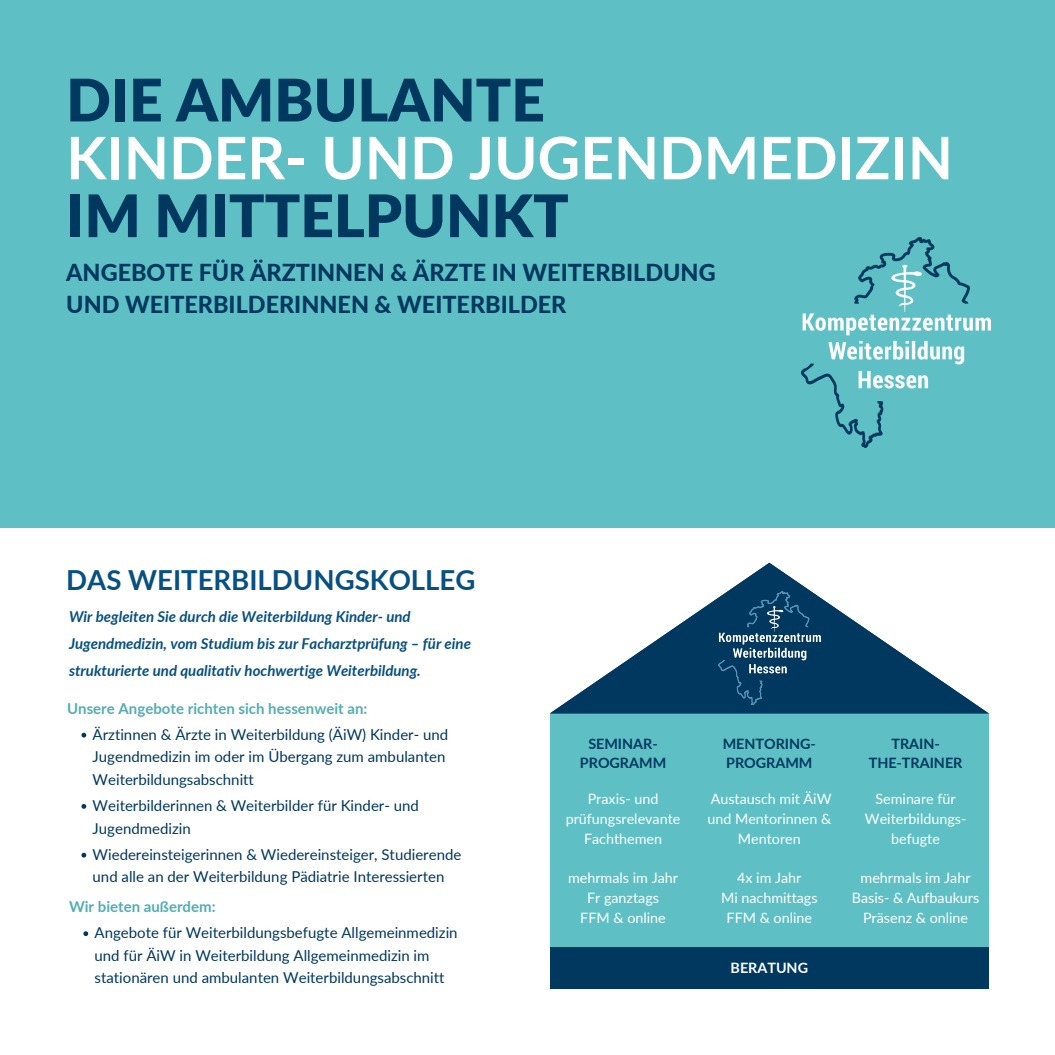
<style>
.page{position:relative;width:1055px;height:1055px;background:#fff}
.page>*{position:absolute;margin:0;border:0;box-sizing:border-box;transform-origin:0 0}
.t1{font:900 58.69px/57.8px "Lato";color:#00385f}
.t2{font:700 27.62px "Lato";color:#075082}
.t3{font:800 23.38px/31.4px "Lato";color:#00385f}
.t4{font:15px/22.5px "Lato";color:#00385f}
.t5{font:italic 700 15px/26.8px "Lato";color:#075082}
.t6{font:700 15px "Lato";color:#52aeb2}
.t7{font:14.31px/19.7px "Lato";color:#fff;text-align:center}
.t8{font:700 14.31px/19.7px "Lato";color:#00385f;text-align:center}
.t9{font:700 14.31px "Lato";color:#fff}
.s1{font-weight:700;color:#fff}
</style>
<div class="page">
<div style="left:0;top:0;width:1055px;height:527px;background:#5ec0c4"></div>
<img style="left:802px;top:237px;width:189px;height:211px">
<div style="left:550px;top:713px;width:146px;height:234px;background:#5ec0c4"></div>
<div style="left:696px;top:713px;width:146px;height:234px;background:#5ec0c4"></div>
<div style="left:842px;top:713px;width:146px;height:234px;background:#5ec0c4"></div>
<div style="left:550px;top:947px;width:438px;height:42px;background:#00385f"></div>
<svg style="left:550px;top:563px;width:438px;height:150px"></svg>
<img style="left:718px;top:592px;width:102px;height:113px">
<svg style="left:81px;top:733px;width:5px;height:4px"></svg>
<svg style="left:81px;top:804px;width:5px;height:5px"></svg>
<svg style="left:81px;top:853px;width:5px;height:4px"></svg>
<svg style="left:83px;top:931px;width:5px;height:5px"></svg>
<p class="t1" style="left:66px;top:70px;width:888px">DIE AMBULANTE<br><span class="s1">KINDER- UND JUGENDMEDIZIN<br></span>IM MITTELPUNKT</p>
<h3 class="t3" style="left:66px;top:257px;width:651px">ANGEBOTE FÜR ÄRZTINNEN &amp; ÄRZTE IN WEITERBILDUNG<br>UND WEITERBILDERINNEN &amp; WEITERBILDER</h3>
<h4 class="t2" style="left:66px;top:563px;width:411px">DAS WEITERBILDUNGSKOLLEG</h4>
<h5 class="t5" style="left:69px;top:603px;width:403px">Wir begleiten Sie durch die Weiterbildung Kinder- und<br>Jugendmedizin, vom Studium bis zur Facharztprüfung – für eine strukturierte und qualitativ hochwertige Weiterbildung.</h5>
<p class="t6" style="left:67px;top:699px;width:302px">Unsere Angebote richten sich hessenweit an:</p>
<p class="t4" style="left:93px;top:723px;width:357px">Ärztinnen &amp; Ärzte in Weiterbildung (ÄiW) Kinder- und<br>Jugendmedizin im oder im Übergang zum ambulanten<br>Weiterbildungsabschnitt</p>
<p class="t4" style="left:93px;top:794px;width:328px">Weiterbilderinnen &amp; Weiterbilder für Kinder- und<br>Jugendmedizin</p>
<p class="t4" style="left:93px;top:843px;width:370px">Wiedereinsteigerinnen &amp; Wiedereinsteiger, Studierende und alle an der Weiterbildung Pädiatrie Interessierten</p>
<p class="t6" style="left:69px;top:897px;width:148px">Wir bieten außerdem:</p>
<h4 class="t4" style="left:94px;top:921px;width:365px">Angebote für Weiterbildungsbefugte Allgemeinmedizin und für ÄiW in Weiterbildung Allgemeinmedizin im stationären und ambulanten Weiterbildungsabschnitt</h4>
<h2 class="t8" style="left:580px;top:733px;width:88px">SEMINAR-<br>PROGRAMM</h2>
<p class="t7" style="left:566px;top:789px;width:116px">Praxis- und prüfungsrelevante<br>Fachthemen</p>
<h5 class="t7" style="left:568px;top:867px;width:111px">mehrmals im Jahr</h5>
<h5 class="t7" style="left:587px;top:887px;width:73px">Fr ganztags</h5>
<p class="t7" style="left:580px;top:907px;width:87px">FFM &amp; online</p>
<p class="t8" style="left:723px;top:733px;width:95px;text-align:left">MENTORING-<br>PROGRAMM</p>
<p class="t7" style="left:707px;top:789px;width:126px">Austausch mit ÄiW und Mentorinnen &amp;<br>Mentoren</p>
<h4 class="t7" style="left:737px;top:867px;width:66px">4x im Jahr</h4>
<p class="t7" style="left:721px;top:887px;width:98px">Mi nachmittags</p>
<p class="t7" style="left:726px;top:907px;width:87px">FFM &amp; online</p>
<p class="t9" style="left:730px;top:959px;width:79px">BERATUNG</p>
<p class="t8" style="left:869px;top:733px;width:95px">TRAIN-<br>THE-TRAINER</p>
<p class="t7" style="left:865px;top:789px;width:103px">Seminare für<br>Weiterbildungs&shy;befugte</p>
<h4 class="t7" style="left:860px;top:867px;width:111px">mehrmals im Jahr</h4>
<p class="t7" style="left:852px;top:887px;width:129px">Basis- &amp; Aufbaukurs</p>
<p class="t7" style="left:863px;top:907px;width:107px">Präsenz &amp; online</p>
</div>
